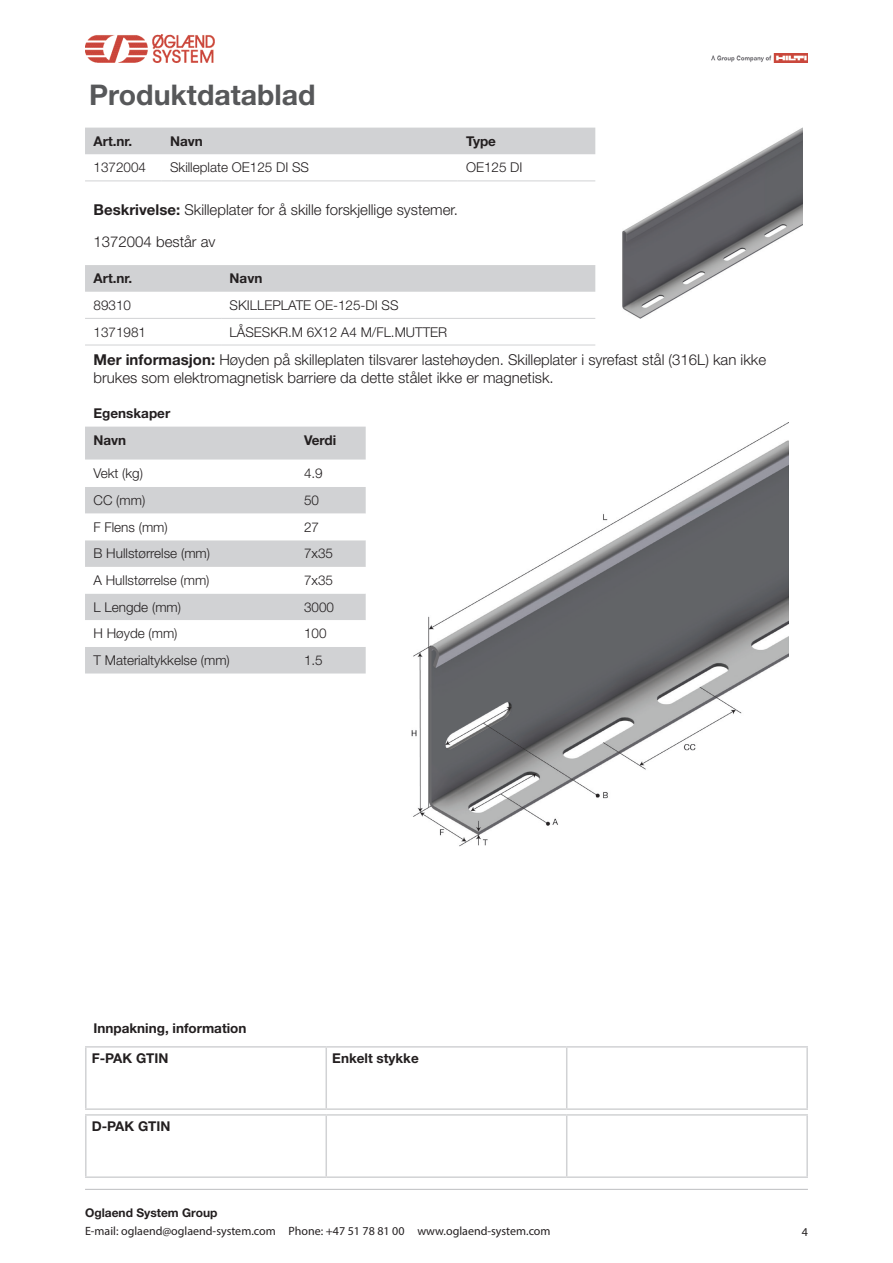
<style>
.page{position:relative;width:893px;height:1263px;background:#fff}
.page>*{position:absolute;margin:0;border:0;box-sizing:border-box;transform-origin:0 0}
.t1{font:700 28.5px "Helvetica Neue LT Std";color:#57585a}
.t2{font:300 15px/32.5px "Helvetica Neue LT Std";color:#231f20}
.t3{font:300 13.5px "Helvetica Neue LT Std";color:#231f20}
.t4{font:700 13.5px/27px "Helvetica Neue LT Std";color:#231f20}
.t5{font:12px "Myriad Pro";color:#231f20}
.t6{font:700 12px "Helvetica Neue LT Std";color:#231f20}
.s1{font-weight:700}
</style>
<div class="page">
<hr style="left:85px;top:1189px;width:723px;height:1px;background:#bcbdc0">
<img style="left:711px;top:54px;width:97px;height:8px">
<img style="left:85px;top:34px;width:129px;height:28px">
<div style="left:85px;top:128px;width:510px;height:26px;background:#d1d2d4"></div>
<hr style="left:85px;top:181px;width:77px;height:1px;background:#d1d2d4">
<hr style="left:162px;top:181px;width:296px;height:1px;background:#d1d2d4">
<hr style="left:458px;top:181px;width:137px;height:1px;background:#d1d2d4">
<div style="left:85px;top:265px;width:510px;height:27px;background:#d1d2d4"></div>
<hr style="left:85px;top:318px;width:136px;height:1px;background:#d1d2d4">
<hr style="left:221px;top:318px;width:374px;height:1px;background:#d1d2d4">
<hr style="left:85px;top:345px;width:136px;height:1px;background:#d1d2d4">
<hr style="left:221px;top:345px;width:374px;height:1px;background:#d1d2d4">
<img style="left:623px;top:128px;width:179px;height:190px">
<img style="left:412px;top:422px;width:376px;height:424px">
<div style="left:85px;top:427px;width:281px;height:32px;background:#d1d2d4"></div>
<div style="left:85px;top:487px;width:281px;height:186px;background:#d1d2d4"></div>
<svg style="left:85px;top:514px;width:281px;height:133px"></svg>
<hr style="left:85px;top:1046px;width:241px;height:1px;background:#d1d2d4">
<hr style="left:85px;top:1047px;width:2px;height:61px;background:#d1d2d4">
<hr style="left:326px;top:1046px;width:241px;height:1px;background:#d1d2d4">
<hr style="left:325px;top:1047px;width:2px;height:61px;background:#d1d2d4">
<hr style="left:567px;top:1046px;width:241px;height:1px;background:#d1d2d4">
<hr style="left:566px;top:1047px;width:1px;height:61px;background:#d1d2d4">
<hr style="left:806px;top:1047px;width:2px;height:61px;background:#d1d2d4">
<hr style="left:85px;top:1108px;width:241px;height:2px;background:#d1d2d4">
<hr style="left:326px;top:1108px;width:241px;height:2px;background:#d1d2d4">
<hr style="left:567px;top:1108px;width:241px;height:2px;background:#d1d2d4">
<hr style="left:85px;top:1114px;width:241px;height:2px;background:#d1d2d4">
<hr style="left:85px;top:1116px;width:2px;height:60px;background:#d1d2d4">
<hr style="left:326px;top:1114px;width:241px;height:2px;background:#d1d2d4">
<hr style="left:325px;top:1116px;width:2px;height:60px;background:#d1d2d4">
<hr style="left:567px;top:1114px;width:241px;height:2px;background:#d1d2d4">
<hr style="left:566px;top:1116px;width:1px;height:60px;background:#d1d2d4">
<hr style="left:806px;top:1116px;width:2px;height:60px;background:#d1d2d4">
<hr style="left:85px;top:1176px;width:241px;height:2px;background:#d1d2d4">
<hr style="left:326px;top:1176px;width:241px;height:2px;background:#d1d2d4">
<hr style="left:567px;top:1176px;width:241px;height:2px;background:#d1d2d4">
<h1 class="t1" style="left:89px;top:78px;width:228px">Produktdatablad</h1>
<p class="t4" style="left:94px;top:127px;width:40px">Art.nr.</p>
<p class="t4" style="left:170px;top:127px;width:34px">Navn</p>
<p class="t4" style="left:466px;top:127px;width:32px">Type</p>
<p class="t3" style="left:94px;top:159px;width:54px">1372004</p>
<p class="t3" style="left:170px;top:159px;width:141px">Skilleplate OE125 DI SS</p>
<p class="t3" style="left:466px;top:159px;width:58px">OE125 DI</p>
<p class="t2" style="left:94px;top:193px;width:366px"><span class="s1">Beskrivelse:</span> Skilleplater for å skille forskjellige systemer.<br>1372004 består av</p>
<p class="t4" style="left:94px;top:265px;width:40px">Art.nr.</p>
<p class="t4" style="left:230px;top:265px;width:34px">Navn</p>
<p class="t3" style="left:94px;top:297px;width:39px">89310</p>
<p class="t3" style="left:230px;top:297px;width:170px">SKILLEPLATE OE-125-DI SS</p>
<p class="t3" style="left:94px;top:323px;width:54px">1371981</p>
<p class="t3" style="left:230px;top:323px;width:219px">LÅSESKR.M 6X12 A4 M/FL.MUTTER</p>
<p class="t2" style="left:94px;top:350px;width:674px;line-height:18px"><span class="s1">Mer informasjon:</span> Høyden på skilleplaten tilsvarer lastehøyden. Skilleplater i syrefast stål (316L) kan ikke brukes som elektromagnetisk barriere da dette stålet ikke er magnetisk.</p>
<p class="t4" style="left:94px;top:399px;width:78px">Egenskaper<br>Navn</p>
<p class="t4" style="left:304px;top:426px;width:34px">Verdi</p>
<p class="t3" style="left:94px;top:465px;width:51px">Vekt (kg)</p>
<p class="t3" style="left:304px;top:465px;width:20px">4.9</p>
<p class="t3" style="left:94px;top:492px;width:53px">CC (mm)</p>
<p class="t3" style="left:304px;top:492px;width:17px">50</p>
<p class="t3" style="left:94px;top:519px;width:76px">F Flens (mm)</p>
<p class="t3" style="left:304px;top:519px;width:17px">27</p>
<p class="t3" style="left:94px;top:545px;width:118px">B Hullstørrelse (mm)</p>
<p class="t3" style="left:304px;top:545px;width:31px">7x35</p>
<p class="t3" style="left:94px;top:572px;width:118px">A Hullstørrelse (mm)</p>
<p class="t3" style="left:304px;top:572px;width:31px">7x35</p>
<p class="t3" style="left:94px;top:599px;width:89px">L Lengde (mm)</p>
<p class="t3" style="left:304px;top:599px;width:32px">3000</p>
<p class="t3" style="left:94px;top:625px;width:86px">H Høyde (mm)</p>
<p class="t3" style="left:304px;top:625px;width:24px">100</p>
<p class="t3" style="left:94px;top:652px;width:138px">T Materialtykkelse (mm)</p>
<p class="t3" style="left:304px;top:652px;width:20px">1.5</p>
<p class="t4" style="left:92px;top:1014px;width:156px;line-height:29.1px">Innpakning, information<br>F-PAK GTIN</p>
<p class="t4" style="left:92px;top:1112px;width:80px">D-PAK GTIN</p>
<p class="t4" style="left:332px;top:1044px;width:88px">Enkelt stykke</p>
<p class="t6" style="left:85px;top:1205px;width:134px">Oglaend System Group</p>
<p class="t5" style="left:85px;top:1223px;width:467px">E-mail: oglaend@oglaend-system.com Phone: +47 51 78 81 00 www.oglaend-system.com</p>
<p class="t5" style="left:802px;top:1224px;width:8px">4</p>
</div>
